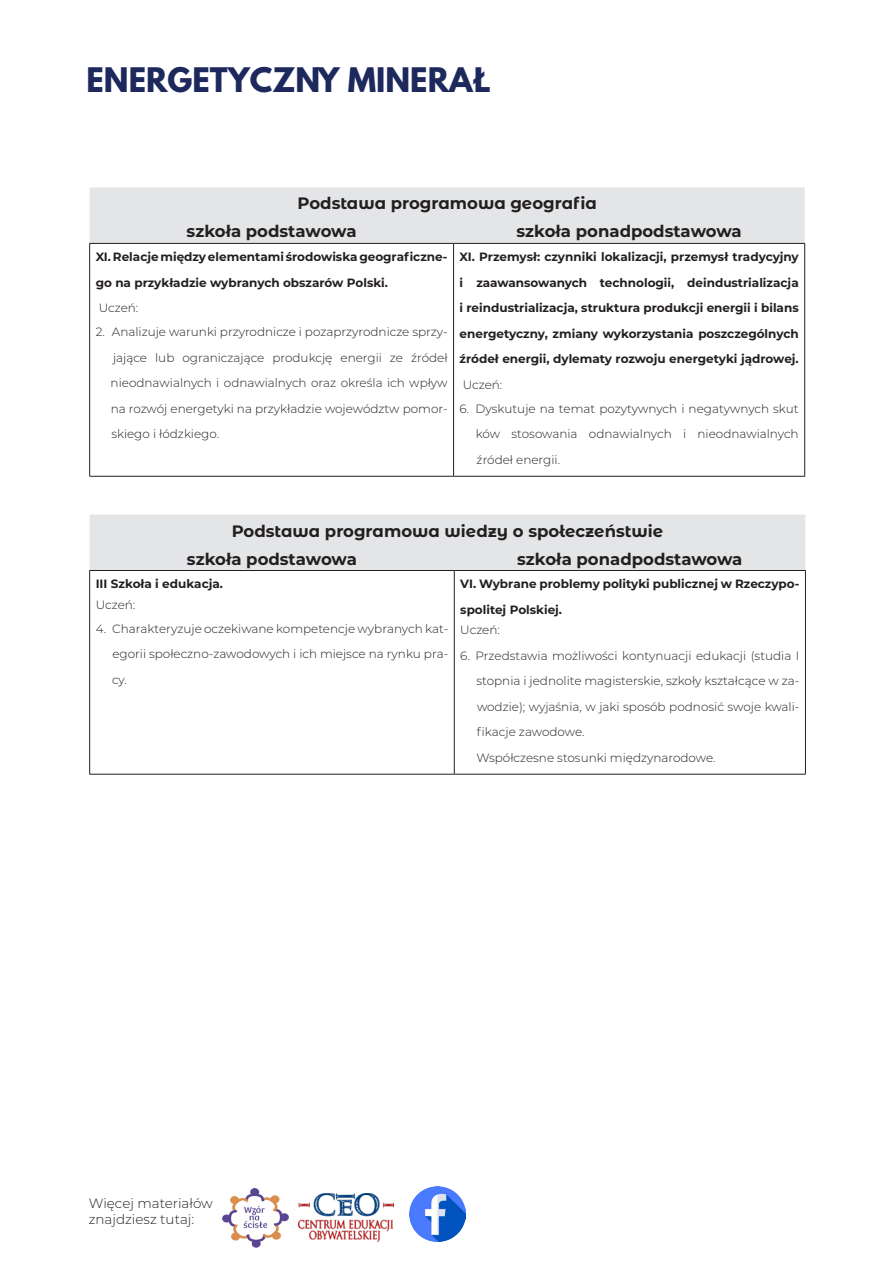
<style>
.page{position:relative;width:893px;height:1263px;background:#fff}
.page>*{position:absolute;margin:0;border:0;box-sizing:border-box;transform-origin:0 0}
.t1{font:700 30px "League Spartan";color:#1d285c}
.t2{font:700 16.5px "Montserrat";color:#231f20}
.t3{font:700 16.5px "Montserrat Alternates";color:#231f20}
.t4{font:300 13.5px "Montserrat";color:#231f20}
.t5{font:300 12px "Montserrat";color:#231f20}
.t6{font:700 12px/25.5px "Montserrat";color:#231f20}
</style>
<div class="page">
<div style="left:90px;top:514px;width:715px;height:56px;background:#e4e5e7"></div>
<hr style="left:89px;top:570px;width:365px;height:1px;background:#231f20">
<hr style="left:89px;top:571px;width:1px;height:203px;background:#231f20">
<hr style="left:454px;top:570px;width:352px;height:1px;background:#231f20">
<hr style="left:454px;top:571px;width:1px;height:203px;background:#231f20">
<hr style="left:805px;top:571px;width:1px;height:203px;background:#231f20">
<hr style="left:89px;top:774px;width:365px;height:1px;background:#231f20">
<hr style="left:454px;top:774px;width:352px;height:1px;background:#231f20">
<img style="left:222px;top:1188px;width:67px;height:60px">
<img style="left:299px;top:1193px;width:95px;height:48px">
<img style="left:409px;top:1186px;width:56px;height:56px">
<div style="left:90px;top:187px;width:715px;height:56px;background:#e4e5e7"></div>
<hr style="left:89px;top:243px;width:365px;height:1px;background:#231f20">
<hr style="left:89px;top:244px;width:1px;height:232px;background:#231f20">
<hr style="left:454px;top:243px;width:351px;height:1px;background:#231f20">
<hr style="left:453px;top:244px;width:1px;height:232px;background:#231f20">
<hr style="left:804px;top:244px;width:1px;height:232px;background:#231f20">
<hr style="left:89px;top:476px;width:365px;height:1px;background:#231f20">
<hr style="left:454px;top:476px;width:351px;height:1px;background:#231f20">
<p class="t1" style="left:87px;top:56px;width:405px">ENERGETYCZNY MINERAŁ</p>
<p class="t3" style="left:298px;top:192px;width:301px">Podstawa programowa geografia</p>
<p class="t2" style="left:187px;top:220px;width:171px">szkoła podstawowa</p>
<p class="t2" style="left:516px;top:220px;width:227px">szkoła ponadpodstawowa</p>
<p class="t6" style="left:96px;top:243px;width:353px">XI. Relacje między elementami środowiska geograficzne-</p>
<p class="t6" style="left:96px;top:269px;width:294px">go na przykładzie wybranych obszarów Polski.</p>
<p class="t5" style="left:99px;top:300px;width:41px">Uczeń:</p>
<p class="t5" style="left:96px;top:324px;width:353px">2. Analizuje warunki przyrodnicze i pozaprzyrodnicze sprzy-</p>
<p class="t5" style="left:113px;top:349px;width:336px">jające lub ograniczające produkcję energii ze źródeł</p>
<p class="t5" style="left:111px;top:375px;width:338px">nieodnawialnych i odnawialnych oraz określa ich wpływ</p>
<p class="t5" style="left:111px;top:400px;width:338px">na rozwój energetyki na przykładzie województw pomor-</p>
<p class="t5" style="left:111px;top:426px;width:109px">skiego i łódzkiego.</p>
<p class="t6" style="left:460px;top:243px;width:341px">XI. Przemysł: czynniki lokalizacji, przemysł tradycyjny</p>
<p class="t6" style="left:460px;top:269px;width:341px">i zaawansowanych technologii, deindustrializacja</p>
<p class="t6" style="left:460px;top:294px;width:341px;text-align:justify">i reindustrializacja, struktura produkcji energii i bilans energetyczny, zmiany wykorzystania poszczególnych źródeł energii, dylematy rozwoju energetyki jądrowej.</p>
<p class="t5" style="left:463px;top:376px;width:41px">Uczeń:</p>
<p class="t5" style="left:460px;top:400px;width:341px">6. Dyskutuje na temat pozytywnych i negatywnych skut</p>
<p class="t5" style="left:476px;top:426px;width:324px">ków stosowania odnawialnych i nieodnawialnych</p>
<p class="t5" style="left:477px;top:451px;width:85px">źródeł energii.</p>
<p class="t3" style="left:232px;top:519px;width:433px">Podstawa programowa wiedzy o społeczeństwie</p>
<p class="t2" style="left:187px;top:547px;width:171px">szkoła podstawowa</p>
<p class="t2" style="left:517px;top:547px;width:227px">szkoła ponadpodstawowa</p>
<p class="t6" style="left:96px;top:570px;width:129px">III Szkoła i edukacja.</p>
<p class="t5" style="left:96px;top:596px;width:41px">Uczeń:</p>
<p class="t5" style="left:96px;top:620px;width:354px">4. Charakteryzuje oczekiwane kompetencje wybranych kat-</p>
<p class="t5" style="left:112px;top:646px;width:337px">egorii społeczno-zawodowych i ich miejsce na rynku pra-</p>
<p class="t5" style="left:112px;top:671px;width:16px">cy.</p>
<p class="t6" style="left:460px;top:570px;width:341px">VI. Wybrane problemy polityki publicznej w Rzeczypo&shy;spolitej Polskiej.</p>
<p class="t5" style="left:460px;top:622px;width:41px">Uczeń:</p>
<p class="t5" style="left:460px;top:647px;width:341px">6. Przedstawia możliwości kontynuacji edukacji (studia I</p>
<p class="t5" style="left:476px;top:673px;width:324px">stopnia i jednolite magisterskie, szkoły kształcące w za-</p>
<p class="t5" style="left:477px;top:698px;width:324px">wodzie); wyjaśnia, w jaki sposób podnosić swoje kwali-</p>
<p class="t5" style="left:477px;top:724px;width:109px">fikacje zawodowe.</p>
<p class="t5" style="left:477px;top:749px;width:241px">Współczesne stosunki międzynarodowe.</p>
<p class="t4" style="left:89px;top:1194px;width:126px">Więcej materiałów</p>
<p class="t4" style="left:89px;top:1210px;width:107px">znajdziesz tutaj:</p>
</div>
